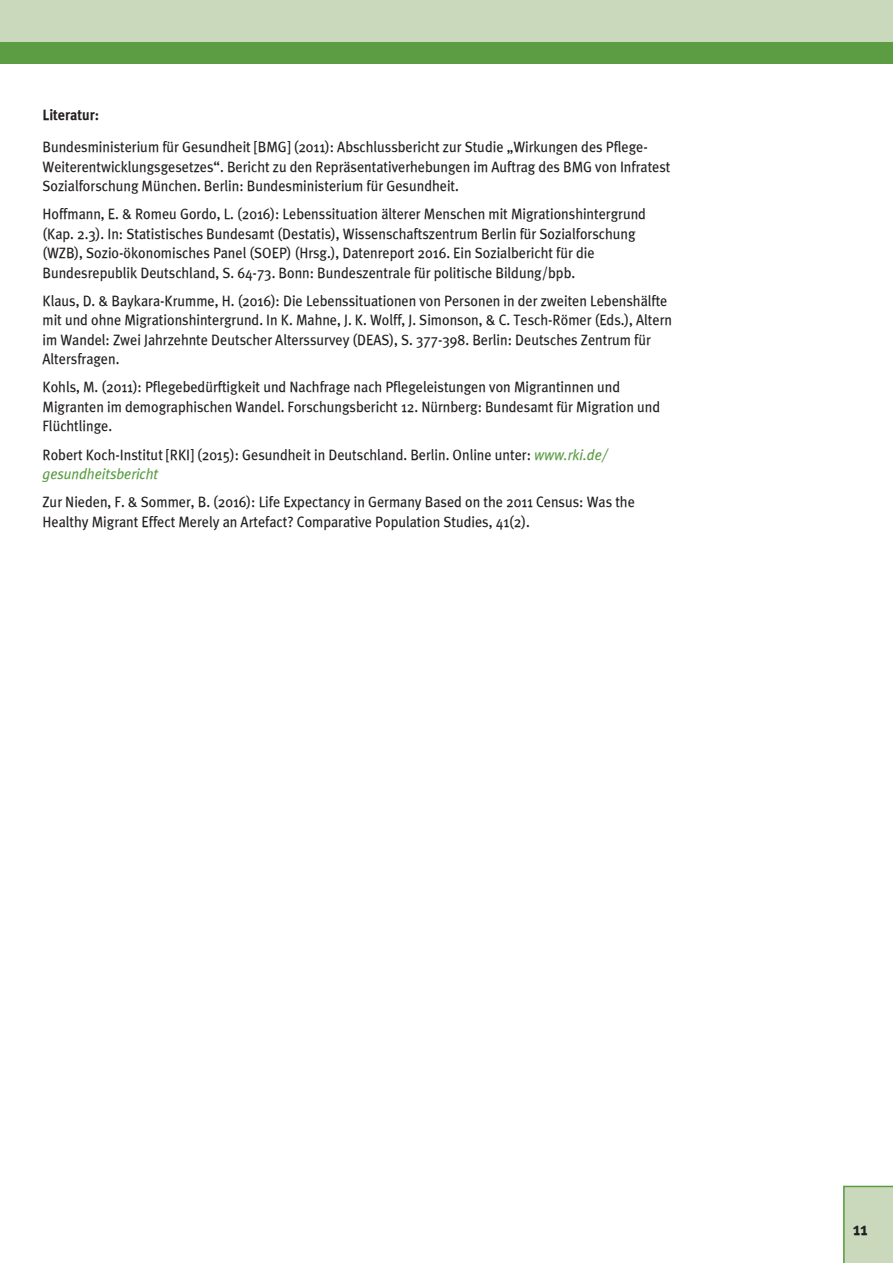
<style>
.page{position:relative;width:893px;height:1263px;background:#fff}
.page>*{position:absolute;margin:0;border:0;box-sizing:border-box;transform-origin:0 0}
.t1{font:700 18px "Meta Plus";color:#231f20}
.t2{font:15px/19.5px "Meta Plus";letter-spacing:-.005em;color:#231f20;scale:.95 1}
.t3{font:700 15px "Meta Plus";letter-spacing:-.005em;color:#231f20;scale:.95 1}
.s1{font-style:italic;color:#5a9d44}
</style>
<div class="page">
<hr style="left:0;top:0;width:1px;height:63px;background:#cad9bb">
<div style="left:1px;top:0;width:892px;height:63px;background:#cad9bb"></div>
<div style="left:0;top:43px;width:893px;height:21px;background:#5c9d44"></div>
<div style="left:843px;top:1186px;width:50px;height:77px;background:#cad9bb"></div>
<p class="t3" style="left:43px;top:106px;width:61px">Literatur:</p>
<p class="t2" style="left:43px;top:137px;width:663px">Bundesministerium für Gesundheit [BMG] (2011): Abschlussbericht zur Studie „Wirkungen des Pflege-<br>Weiterentwicklungsgesetzes“. Bericht zu den Repräsentativerhebungen im Auftrag des BMG von Infratest<br>Sozialforschung München. Berlin: Bundesministerium für Gesundheit.</p>
<p class="t2" style="left:43px;top:204px;width:637px">Hoffmann, E. &amp; Romeu Gordo, L. (2016): Lebenssituation älterer Menschen mit Migrationshintergrund (Kap. 2.3). In: Statistisches Bundesamt (Destatis), Wissenschaftszentrum Berlin für Sozialforschung (WZB), Sozio-ökonomisches Panel (SOEP) (Hrsg.), Datenreport 2016. Ein Sozialbericht für die Bundesrepublik Deutschland, S. 64-73. Bonn: Bundeszentrale für politische Bildung/bpb.</p>
<p class="t2" style="left:43px;top:291px;width:664px">Klaus, D. &amp; Baykara-Krumme, H. (2016): Die Lebenssituationen von Personen in der zweiten Lebenshälfte mit und ohne Migrationshintergrund. In K. Mahne, J. K. Wolff, J. Simonson, &amp; C. Tesch-Römer (Eds.), Altern im Wandel: Zwei Jahrzehnte Deutscher Alterssurvey (DEAS), S. 377-398. Berlin: Deutsches Zentrum für Altersfragen.</p>
<p class="t2" style="left:43px;top:377px;width:652px">Kohls, M. (2011): Pflegebedürftigkeit und Nachfrage nach Pflegeleistungen von Migrantinnen und<br>Migranten im demographischen Wandel. Forschungsbericht 12. Nürnberg: Bundesamt für Migration und<br>Flüchtlinge.</p>
<p class="t2" style="left:43px;top:444px;width:595px">Robert Koch-Institut [RKI] (2015): Gesundheit in Deutschland. Berlin. Online unter: <span class="s1">www.rki.de/ gesundheitsbericht</span></p>
<p class="t2" style="left:43px;top:492px;width:625px">Zur Nieden, F. &amp; Sommer, B. (2016): Life Expectancy in Germany Based on the 2011 Census: Was the<br>Healthy Migrant Effect Merely an Artefact? Comparative Population Studies, 41(2).</p>
<p class="t1" style="left:853px;top:1218px;width:16px">11</p>
</div>
